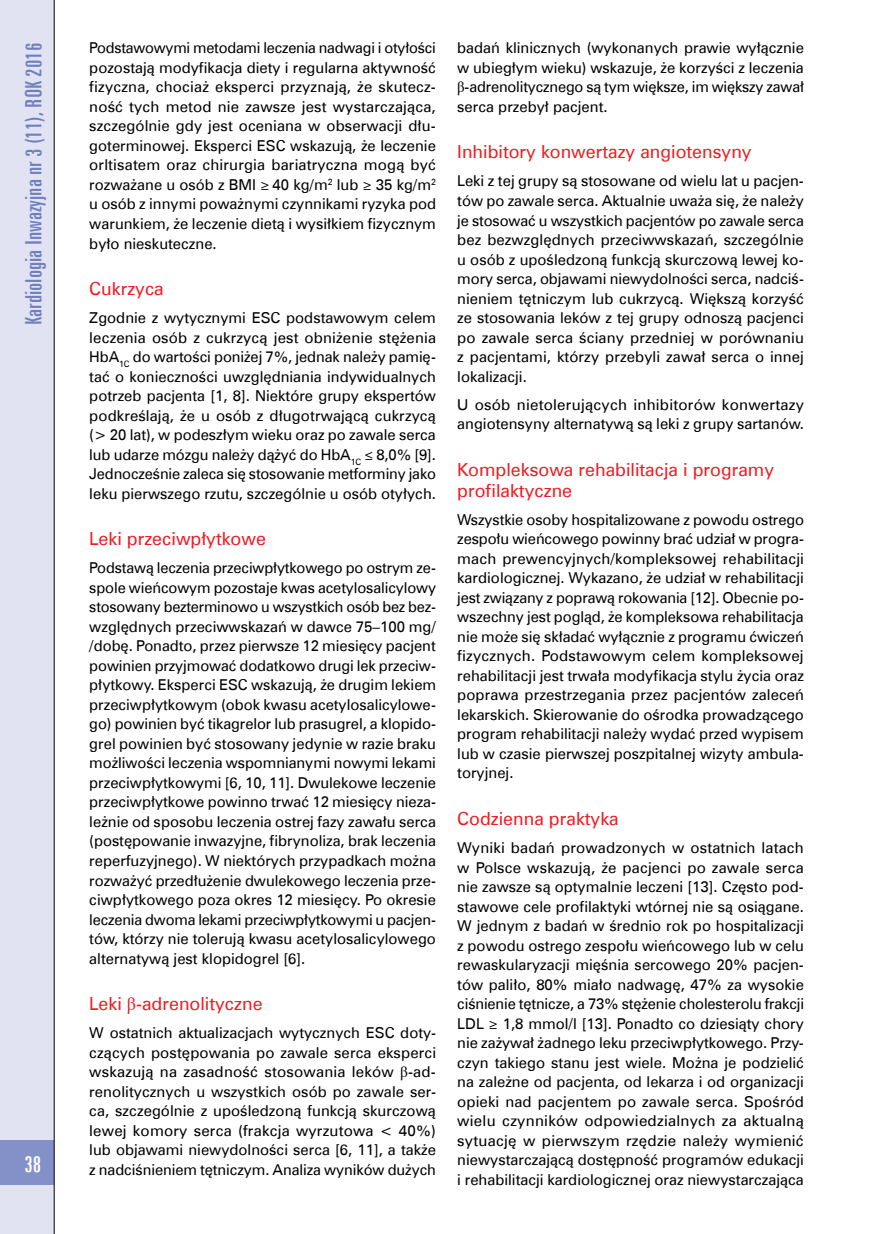
<style>
.page{position:relative;width:872px;height:1234px;background:#fff}
.page>*{position:absolute;margin:0;border:0;box-sizing:border-box;transform-origin:0 0}
.t1{font:22.5px "Zurich X Cn EU";color:#7080bf;scale:1.07 1}
.t2{font:22.5px "Zurich X Cn EU";color:#fff;scale:1.07 1}
.t3{font:18px/21px "Zurich EU";color:#ed1d24}
.t4{font:15px/19.5px "Zurich EU";color:#000;text-align:justify}
.s1{font-family:"Myriad Pro"}
.s2{font-family:"Times New Roman"}
</style>
<div class="page">
<div style="left:0;top:0;width:54px;height:1233px;background:#e1e2f2"></div>
<div style="left:0;top:1140px;width:54px;height:44px;background:#8490c8"></div>
<hr style="left:54px;top:0;width:1px;height:1233px;background:#000">
<h1 class="t1" style="left:20px;top:325px;width:265px;rotate:-90deg">Kardiologia Inwazyjna nr 3 (11), ROK 2016</h1>
<p class="t4" style="left:89px;top:38px;width:348px">Podstawowymi metodami leczenia nadwagi i otyłości pozostają modyfikacja diety i regularna aktywność fizyczna, chociaż eksperci przyznają, że skutecz&shy;ność tych metod nie zawsze jest wystarczająca, szczególnie gdy jest oceniana w obserwacji dłu&shy;goterminowej. Eksperci ESC wskazują, że leczenie orltisatem oraz chirurgia bariatryczna mogą być rozważane u osób z BMI <span class="s1">≥</span> 40 kg/m<sup>2</sup> lub <span class="s1">≥</span> 35 kg/m<sup>2 </sup>u osób z innymi poważnymi czynnikami ryzyka pod warunkiem, że leczenie dietą i wysiłkiem fizycznym było nieskuteczne.</p>
<p class="t3" style="left:89px;top:278px;width:76px">Cukrzyca</p>
<p class="t4" style="left:89px;top:308px;width:348px">Zgodnie z wytycznymi ESC podstawowym celem leczenia osób z cukrzycą jest obniżenie stężenia HbA<sub>1C</sub> do wartości poniżej 7%, jednak należy pamię&shy;tać o konieczności uwzględniania indywidualnych potrzeb pacjenta [1, 8]. Niektóre grupy ekspertów podkreślają, że u osób z długotrwającą cukrzycą (&gt; 20 lat), w podeszłym wieku oraz po zawale serca lub udarze mózgu należy dążyć do HbA<sub>1C</sub> <span class="s1">≤</span> 8,0% [9].<br>Jednocześnie zaleca się stosowanie metforminy jako leku pierwszego rzutu, szczególnie u osób otyłych.</p>
<p class="t3" style="left:89px;top:528px;width:178px">Leki przeciwpłytkowe</p>
<p class="t4" style="left:89px;top:558px;width:348px">Podstawą leczenia przeciwpłytkowego po ostrym ze&shy;spole wieńcowym pozostaje kwas acetylosalicylowy stosowany bezterminowo u wszystkich osób bez bez&shy;względnych przeciwwskazań w dawce 75–100 mg/ /dobę. Ponadto, przez pierwsze 12 miesięcy pacjent powinien przyjmować dodatkowo drugi lek przeciw&shy;płytkowy. Eksperci ESC wskazują, że drugim lekiem przeciwpłytkowym (obok kwasu acetylosalicylowe&shy;go) powinien być tikagrelor lub prasugrel, a klopido&shy;grel powinien być stosowany jedynie w razie braku możliwości leczenia wspomnianymi nowymi lekami przeciwpłytkowymi [6, 10, 11]. Dwulekowe leczenie przeciwpłytkowe powinno trwać 12 miesięcy nieza&shy;leżnie od sposobu leczenia ostrej fazy zawału serca (postępowanie inwazyjne, fibrynoliza, brak leczenia reperfuzyjnego). W niektórych przypadkach można rozważyć przedłużenie dwulekowego leczenia prze&shy;ciwpłytkowego poza okres 12 miesięcy. Po okresie leczenia dwoma lekami przeciwpłytkowymi u pacjen&shy;tów, którzy nie tolerują kwasu acetylosalicylowego alternatywą jest klopidogrel [6].</p>
<p class="t3" style="left:89px;top:992px;width:175px">Leki <span class="s2">β</span>-adrenolityczne</p>
<p class="t4" style="left:89px;top:1022px;width:348px">W ostatnich aktualizacjach wytycznych ESC doty&shy;czących postępowania po zawale serca eksperci wskazują na zasadność stosowania leków <span class="s2">β</span>-ad&shy;renolitycznych u wszystkich osób po zawale ser&shy;ca, szczególnie z upośledzoną funkcją skurczową lewej komory serca (frakcja wyrzutowa &lt; 40%) lub objawami niewydolności serca [6, 11], a także z nadciśnieniem tętniczym. Analiza wyników dużych</p>
<h1 class="t2" style="left:24px;top:1150px;width:17px">38</h1>
<p class="t4" style="left:457px;top:38px;width:348px">badań klinicznych (wykonanych prawie wyłącznie w ubiegłym wieku) wskazuje, że korzyści z leczenia <span class="s2">β</span>-adrenolitycznego są tym większe, im większy zawał serca przebył pacjent.</p>
<p class="t3" style="left:457px;top:141px;width:296px">Inhibitory konwertazy angiotensyny</p>
<p class="t4" style="left:457px;top:171px;width:348px">Leki z tej grupy są stosowane od wielu lat u pacjen&shy;tów po zawale serca. Aktualnie uważa się, że należy je stosować u wszystkich pacjentów po zawale serca bez bezwzględnych przeciwwskazań, szczególnie u osób z upośledzoną funkcją skurczową lewej ko&shy;mory serca, objawami niewydolności serca, nadciś&shy;nieniem tętniczym lub cukrzycą. Większą korzyść ze stosowania leków z tej grupy odnoszą pacjenci po zawale serca ściany przedniej w porównaniu z pacjentami, którzy przebyli zawał serca o innej lokalizacji.</p>
<p class="t4" style="left:457px;top:394px;width:348px">U osób nietolerujących inhibitorów konwertazy angiotensyny alternatywą są leki z grupy sartanów.</p>
<p class="t3" style="left:457px;top:458px;width:318px">Kompleksowa rehabilitacja i programy profilaktyczne</p>
<p class="t4" style="left:457px;top:509px;width:348px">Wszystkie osoby hospitalizowane z powodu ostrego zespołu wieńcowego powinny brać udział w progra&shy;mach prewencyjnych/kompleksowej rehabilitacji kardiologicznej. Wykazano, że udział w rehabilitacji jest związany z poprawą rokowania [12]. Obecnie po&shy;wszechny jest pogląd, że kompleksowa rehabilitacja nie może się składać wyłącznie z programu ćwiczeń fizycznych. Podstawowym celem kompleksowej rehabilitacji jest trwała modyfikacja stylu życia oraz poprawa przestrzegania przez pacjentów zaleceń lekarskich. Skierowanie do ośrodka prowadzącego program rehabilitacji należy wydać przed wypisem lub w czasie pierwszej poszpitalnej wizyty ambula&shy;toryjnej.</p>
<p class="t3" style="left:457px;top:807px;width:163px">Codzienna praktyka</p>
<p class="t4" style="left:457px;top:837px;width:348px">Wyniki badań prowadzonych w ostatnich latach w Polsce wskazują, że pacjenci po zawale serca nie zawsze są optymalnie leczeni [13]. Często pod&shy;stawowe cele profilaktyki wtórnej nie są osiągane.<br>W jednym z badań w średnio rok po hospitalizacji z powodu ostrego zespołu wieńcowego lub w celu rewaskularyzacji mięśnia sercowego 20% pacjen&shy;tów paliło, 80% miało nadwagę, 47% za wysokie ciśnienie tętnicze, a 73% stężenie cholesterolu frakcji LDL <span class="s1">≥</span> 1,8 mmol/l [13]. Ponadto co dziesiąty chory nie zażywał żadnego leku przeciwpłytkowego. Przy&shy;czyn takiego stanu jest wiele. Można je podzielić na zależne od pacjenta, od lekarza i od organizacji opieki nad pacjentem po zawale serca. Spośród wielu czynników odpowiedzialnych za aktualną sytuację w pierwszym rzędzie należy wymienić niewystarczającą dostępność programów edukacji i rehabilitacji kardiologicznej oraz niewystarczająca</p>
</div>
